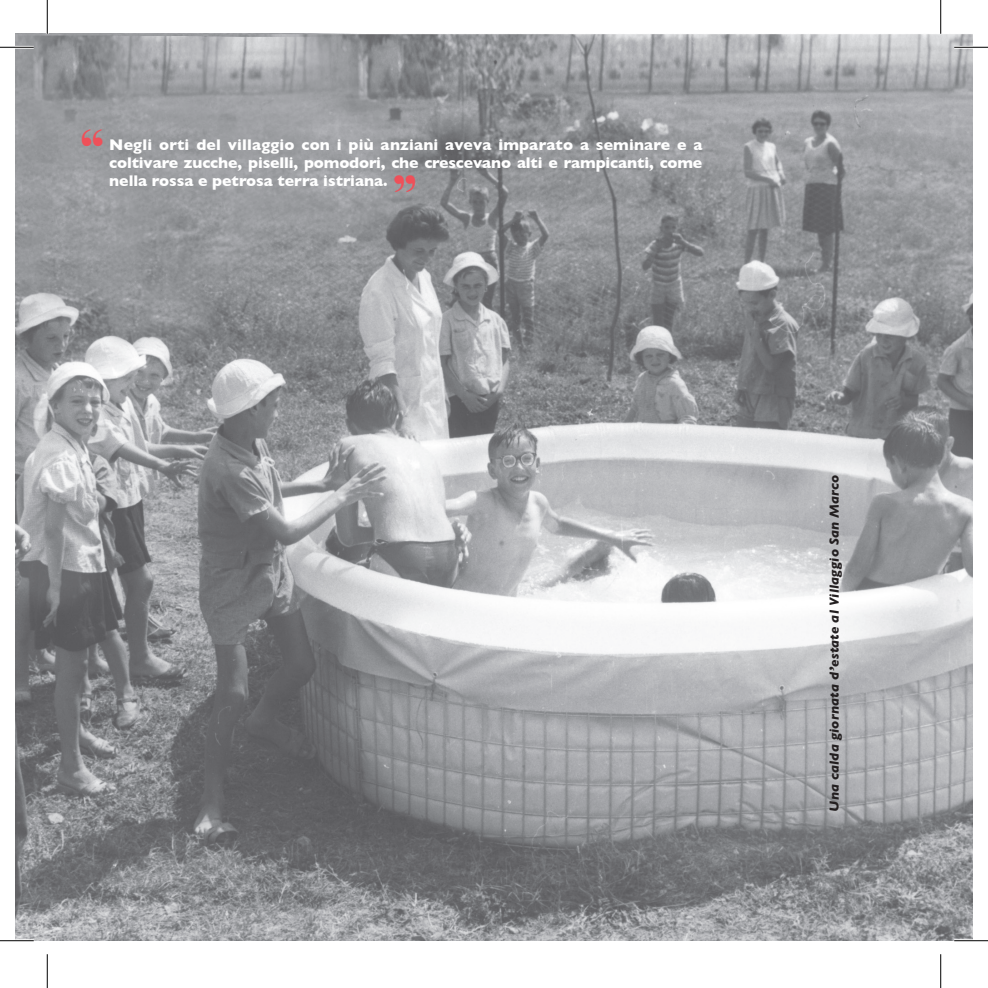
<style>
.page{position:relative;width:988px;height:988px;background:#fff}
.page>*{position:absolute;margin:0;border:0;box-sizing:border-box;transform-origin:0 0}
.t1{font:900 49.5px "Bauer Bodoni";color:#ef5059}
.t2{font:700 15.75px/18px "Gill Sans";color:#fff;text-align:justify}
.t3{font:italic 700 13.5px "Gill Sans";letter-spacing:.01em;color:#231f20}
</style>
<div class="page">
<img style="left:15px;top:34px;width:957px;height:906px">
<hr style="left:0;top:46px;width:34px;height:3px;background:#fff">
<hr style="left:954px;top:46px;width:33px;height:3px;background:#fff">
<hr style="left:0;top:939px;width:34px;height:3px;background:#fff">
<hr style="left:954px;top:939px;width:33px;height:3px;background:#fff">
<hr style="left:0;top:47px;width:34px;height:1px;background:#000">
<hr style="left:954px;top:47px;width:33px;height:1px;background:#000">
<hr style="left:0;top:940px;width:34px;height:1px;background:#000">
<hr style="left:954px;top:940px;width:33px;height:1px;background:#000">
<hr style="left:47px;top:0;width:1px;height:34px;background:#000">
<hr style="left:47px;top:954px;width:1px;height:33px;background:#000">
<hr style="left:940px;top:0;width:1px;height:34px;background:#000">
<hr style="left:940px;top:954px;width:1px;height:33px;background:#000">
<h1 class="t1" style="left:77px;top:117px;width:32px">“</h1>
<p class="t2" style="left:109px;top:135px;width:594px">Negli orti del villaggio con i più anziani aveva imparato a seminare e a coltivare zucche, piselli, pomodori, che crescevano alti e rampicanti, come nella rossa e petrosa terra istriana.</p>
<h1 class="t1" style="left:390px;top:164px;width:32px">”</h1>
<p class="t3" style="left:826px;top:811px;width:338px;rotate:-90deg">Una calda giornata d’estate al Villaggio San Marco</p>
</div>
